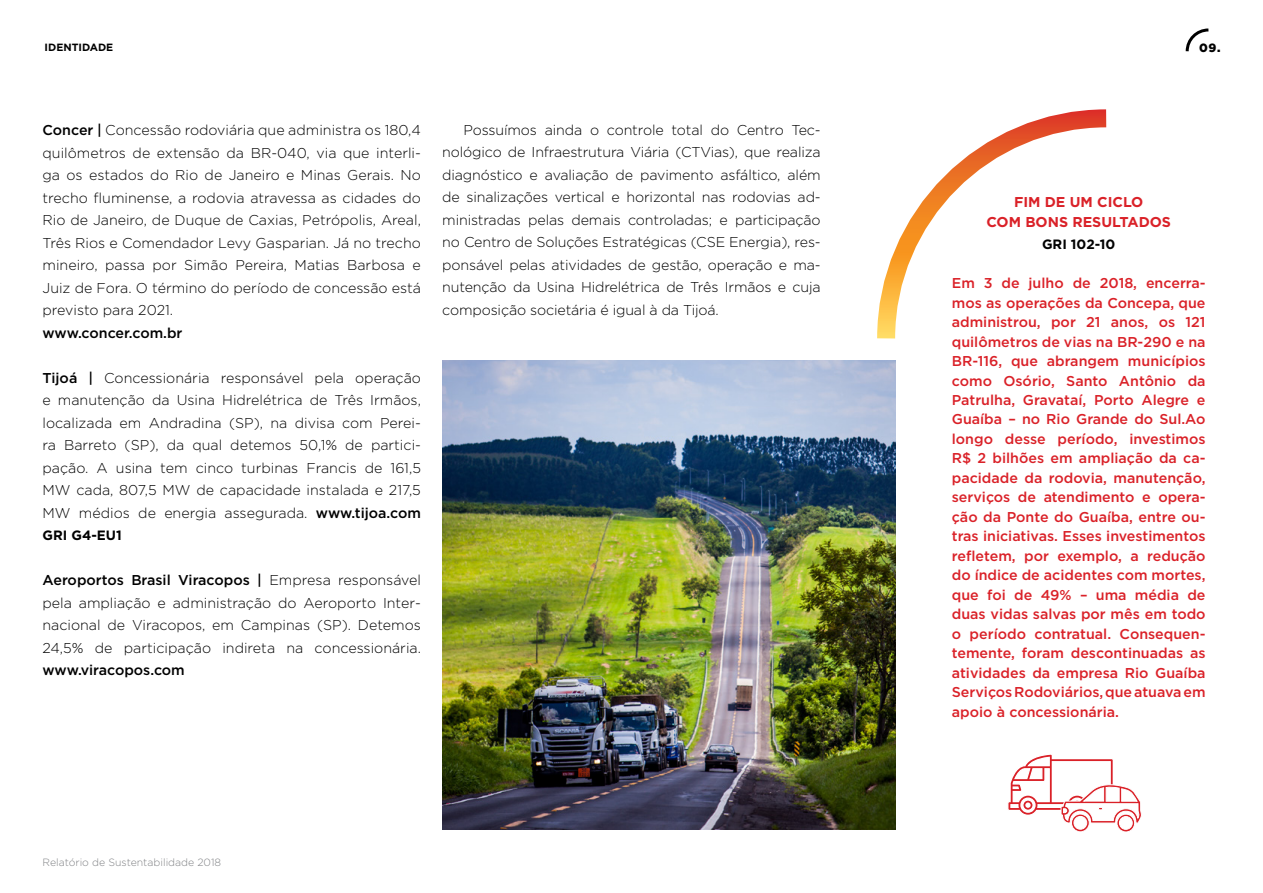
<style>
.page{position:relative;width:1263px;height:893px;background:#fff}
.page>*{position:absolute;margin:0;border:0;box-sizing:border-box;transform-origin:0 0}
.t1{font:300 14.25px/22.5px "Gotham";color:#000;text-align:justify}
.t2{font:500 14.25px/19.5px "Gotham";color:#da2128;text-align:justify}
.t3{font:500 14.25px "Gotham";color:#000}
.t4{font:700 14.25px/19.5px "Gotham";color:#da2128;text-align:center}
.t5{font:700 13.5px "Gotham";color:#000}
.t6{font:900 12px "Gotham";color:#000}
.t7{font:300 10.5px "Gotham";color:#808285}
.t8{font:700 10.5px "Gotham";color:#000}
.s1{font-weight:500}
</style>
<div class="page">
<svg style="left:877px;top:109px;width:230px;height:230px"></svg>
<svg style="left:1008px;top:754px;width:134px;height:78px"></svg>
<svg style="left:1185px;top:28px;width:24px;height:24px"></svg>
<img style="left:442px;top:360px;width:453px;height:469px">
<p class="t8" style="left:45px;top:40px;width:70px">IDENTIDADE</p>
<p class="t6" style="left:1199px;top:39px;width:23px">09.</p>
<p class="t1" style="left:43px;top:118px;width:380px"><span class="s1">Concer |</span> Concessão rodoviária que administra os 180,4 quilômetros de extensão da BR-040, via que interli&shy;ga os estados do Rio de Janeiro e Minas Gerais. No trecho fluminense, a rodovia atravessa as cidades do Rio de Janeiro, de Duque de Caxias, Petrópolis, Areal, Três Rios e Comendador Levy Gasparian. Já no trecho mineiro, passa por Simão Pereira, Matias Barbosa e Juiz de Fora. O término do período de concessão está previsto para 2021.</p>
<p class="t3" style="left:43px;top:323px;width:141px">www.concer.com.br</p>
<p class="t1" style="left:43px;top:366px;width:380px"><span class="s1">Tijoá |</span> Concessionária responsável pela operação e manutenção da Usina Hidrelétrica de Três Irmãos, localizada em Andradina (SP), na divisa com Perei&shy;ra Barreto (SP), da qual detemos 50,1% de partici&shy;pação. A usina tem cinco turbinas Francis de 161,5<br>MW cada, 807,5 MW de capacidade instalada e 217,5<br>MW médios de energia assegurada. <span class="s1">www.tijoa.com</span></p>
<p class="t5" style="left:43px;top:526px;width:81px">GRI G4-EU1</p>
<p class="t1" style="left:43px;top:568px;width:380px"><span class="s1">Aeroportos Brasil Viracopos |</span> Empresa responsável pela ampliação e administração do Aeroporto Inter&shy;nacional de Viracopos, em Campinas (SP). Detemos 24,5% de participação indireta na concessionária.</p>
<p class="t3" style="left:43px;top:661px;width:144px">www.viracopos.com</p>
<p class="t1" style="left:442px;top:118px;width:380px;text-indent:21px">Possuímos ainda o controle total do Centro Tec&shy;nológico de Infraestrutura Viária (CTVias), que realiza diagnóstico e avaliação de pavimento asfáltico, além de sinalizações vertical e horizontal nas rodovias ad&shy;ministradas pelas demais controladas; e participação no Centro de Soluções Estratégicas (CSE Energia), res&shy;ponsável pelas atividades de gestão, operação e ma&shy;nutenção da Usina Hidrelétrica de Três Irmãos e cuja composição societária é igual à da Tijoá.</p>
<p class="t7" style="left:43px;top:855px;width:180px">Relatório de Sustentabilidade 2018</p>
<p class="t4" style="left:986px;top:192px;width:186px">FIM DE UM CICLO<br>COM BONS RESULTADOS</p>
<p class="t5" style="left:1042px;top:235px;width:75px">GRI 102-10</p>
<p class="t2" style="left:952px;top:273px;width:255px">Em 3 de julho de 2018, encerra&shy;mos as operações da Concepa, que administrou, por 21 anos, os 121 quilômetros de vias na BR-290 e na BR-116, que abrangem municípios como Osório, Santo Antônio da Patrulha, Gravataí, Porto Alegre e Guaíba – no Rio Grande do Sul.Ao longo desse período, investimos R$ 2 bilhões em ampliação da ca&shy;pacidade da rodovia, manutenção, serviços de atendimento e opera&shy;ção da Ponte do Guaíba, entre ou&shy;tras iniciativas. Esses investimentos refletem, por exemplo, a redução do índice de acidentes com mortes, que foi de 49% – uma média de duas vidas salvas por mês em todo o período contratual. Consequen&shy;temente, foram descontinuadas as atividades da empresa Rio Guaíba Serviços Rodoviários, que atuava em apoio à concessionária.</p>
</div>
